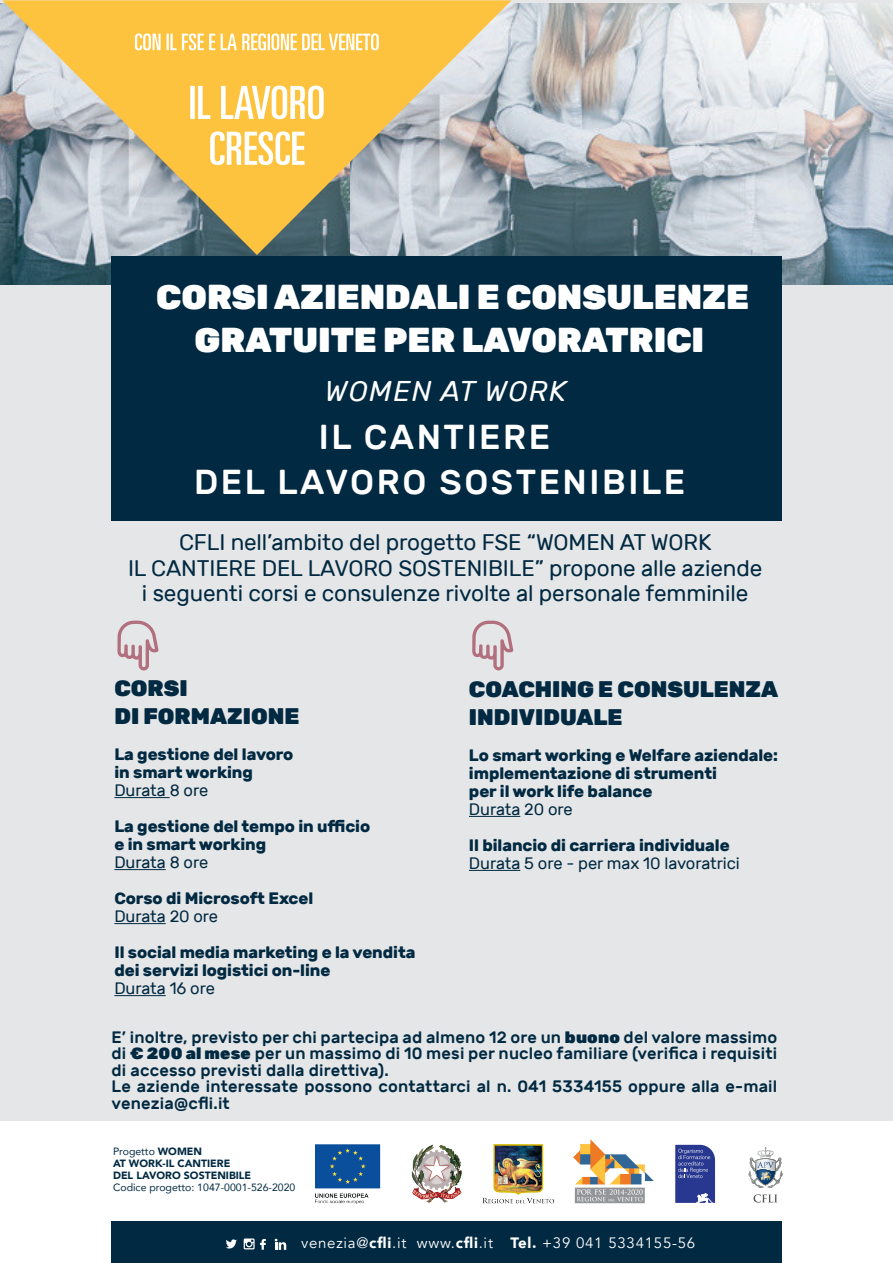
<style>
.page{position:relative;width:893px;height:1263px;background:#fff}
.page>*{position:absolute;margin:0;border:0;box-sizing:border-box;transform-origin:0 0}
.t1{font:900 34.5px/43.5px "Rubik";color:#fff;text-align:center}
.t2{font:500 34.5px/45px "Rubik";letter-spacing:.075em;color:#fff;text-align:center}
.t3{font:italic 28.5px "Rubik";letter-spacing:.05em;color:#fff}
.t4{font:22.5px/25.5px "Rubik";letter-spacing:-.005em;color:#012941;text-align:center}
.t5{font:900 22.5px/28.5px "Rubik";color:#012941}
.t6{font:700 16.5px/18px "Rubik";letter-spacing:-.005em;color:#012941}
.t7{font:500 16.5px/16.5px "Rubik";letter-spacing:.01em;color:#012941}
.t8{font:16.5px "Rubik";letter-spacing:-.005em;color:#012941}
.t9{font:15px "Avenir";letter-spacing:.05em;color:#fff}
.t10{font:900 10.5px/12px "Avenir";color:#012941}
.t11{font:10.5px "Avenir";color:#012941}
.s1{font-weight:900}
.s2{font-weight:400}
</style>
<div class="page">
<div style="left:0;top:0;width:893px;height:1120px;background:#e4e6e7"></div>
<img style="left:350px;top:4px;width:543px;height:281px">
<img style="left:0;top:4px;width:350px;height:281px">
<div style="left:111px;top:256px;width:671px;height:265px;background:#012941"></div>
<div style="left:111px;top:1221px;width:671px;height:42px;background:#012941"></div>
<hr style="left:114px;top:797px;width:56px;height:1px;background:#012941">
<hr style="left:114px;top:869px;width:52px;height:1px;background:#012941">
<hr style="left:114px;top:923px;width:52px;height:1px;background:#012941">
<hr style="left:114px;top:995px;width:52px;height:1px;background:#012941">
<hr style="left:469px;top:816px;width:51px;height:1px;background:#012941">
<hr style="left:469px;top:870px;width:51px;height:1px;background:#012941">
<svg style="left:471px;top:237px;width:42px;height:434px"></svg>
<svg style="left:117px;top:255px;width:41px;height:416px"></svg>
<svg style="left:226px;top:1239px;width:11px;height:9px"></svg>
<svg style="left:244px;top:1238px;width:22px;height:12px"></svg>
<svg style="left:275px;top:1239px;width:11px;height:11px"></svg>
<svg style="left:2px;top:0;width:510px;height:255px;background:#ceb981"></svg>
<svg style="left:210px;top:131px;width:95px;height:34px;background:#fee09b"></svg>
<svg style="left:190px;top:86px;width:134px;height:33px;background:#fede96"></svg>
<svg style="left:135px;top:34px;width:244px;height:16px;background:#fedc91"></svg>
<img style="left:722px;top:1120px;width:87px;height:83px">
<svg style="left:749px;top:1147px;width:33px;height:41px"></svg>
<img style="left:315px;top:1140px;width:338px;height:64px">
<svg style="left:675px;top:1145px;width:40px;height:58px;background:#42509d"></svg>
<h1 class="t1" style="left:156px;top:275px;width:594px">CORSI AZIENDALI E CONSULENZE<br>GRATUITE PER LAVORATRICI</h1>
<h2 class="t3" style="left:325px;top:375px;width:243px">WOMEN AT WORK</h2>
<h1 class="t2" style="left:194px;top:416px;width:493px">IL CANTIERE<br>DEL LAVORO SOSTENIBILE</h1>
<h3 class="t4" style="left:128px;top:530px;width:636px">CFLI nell’ambito del progetto FSE “WOMEN AT WORK<br>IL CANTIERE DEL LAVORO SOSTENIBILE” propone alle aziende i seguenti corsi e consulenze rivolte al personale femminile</h3>
<h3 class="t5" style="left:114px;top:674px;width:186px">CORSI<br>DI FORMAZIONE</h3>
<p class="t6" style="left:114px;top:746px;width:181px">La gestione del lavoro in smart working</p>
<p class="t8" style="left:114px;top:781px;width:95px">Durata 8 ore</p>
<p class="t6" style="left:114px;top:818px;width:257px">La gestione del tempo in ufficio e in smart working</p>
<p class="t8" style="left:114px;top:853px;width:95px">Durata 8 ore</p>
<p class="t6" style="left:114px;top:890px;width:200px">Corso di Microsoft Excel</p>
<p class="t8" style="left:114px;top:907px;width:105px">Durata 20 ore</p>
<p class="t6" style="left:114px;top:944px;width:303px">Il social media marketing e la vendita dei servizi logistici on-line</p>
<p class="t8" style="left:114px;top:979px;width:102px">Durata 16 ore</p>
<h3 class="t5" style="left:469px;top:675px;width:311px">COACHING E CONSULENZA<br>INDIVIDUALE</h3>
<p class="t6" style="left:469px;top:746px;width:311px">Lo smart working e Welfare aziendale: implementazione di strumenti<br>per il work life balance</p>
<p class="t8" style="left:469px;top:800px;width:105px">Durata 20 ore</p>
<p class="t6" style="left:469px;top:836px;width:262px">Il bilancio di carriera individuale</p>
<p class="t8" style="left:469px;top:854px;width:272px">Durata 5 ore - per max 10 lavoratrici</p>
<p class="t7" style="left:112px;top:1029px;width:667px">E’ inoltre, previsto per chi partecipa ad almeno 12 ore un <span class="s1">buono</span> del valore massimo di <span class="s1">€ 200 al mese</span> per un massimo di 10 mesi per nucleo familiare (verifica i requisiti di accesso previsti dalla direttiva).<br>Le aziende interessate possono contattarci al n. 041 5334155 oppure alla e-mail venezia@cfli.it</p>
<p class="t10" style="left:113px;top:1145px;width:140px"><span class="s2">Progetto</span> WOMEN<br>AT WORK-IL CANTIERE<br>DEL LAVORO SOSTENIBILE</p>
<p class="t11" style="left:113px;top:1179px;width:184px">Codice progetto: 1047-0001-526-2020</p>
<p class="t9" style="left:301px;top:1234px;width:396px">venezia@<span class="s1">cfli</span>.it www.<span class="s1">cfli</span>.it <span class="s1">Tel.</span> +39 041 5334155-56</p>
</div>
